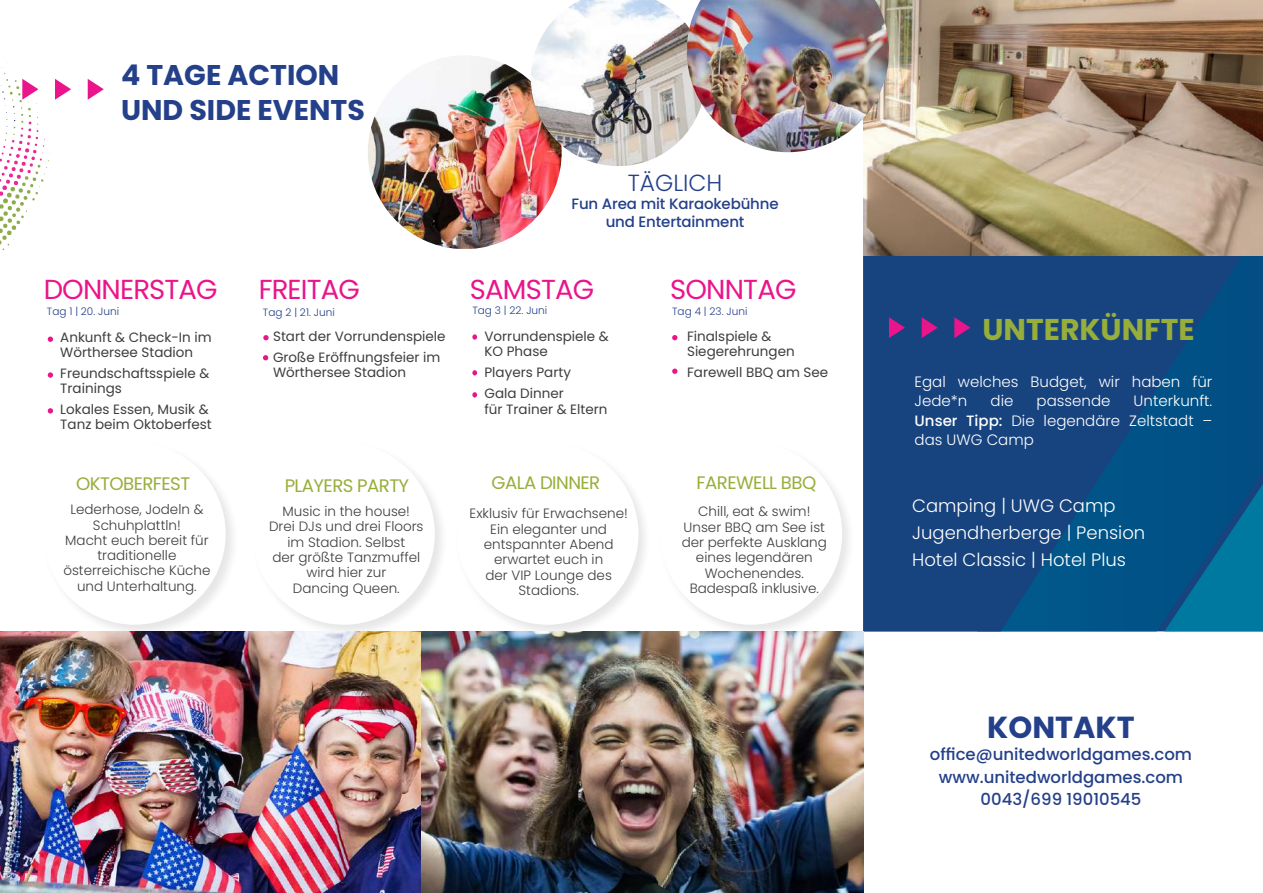
<style>
.page{position:relative;width:1263px;height:893px;background:#fff}
.page>*{position:absolute;margin:0;border:0;box-sizing:border-box;transform-origin:0 0}
.t1{font:700 30.45px "Poppins";color:#24408a}
.t2{font:700 30px "Poppins";color:#97ae3a}
.t3{font:700 28.5px/34.2px "Poppins";color:#24408a}
.t4{font:27.45px "Poppins";letter-spacing:-.03em;color:#ea148b}
.t5{font:300 23.25px "Poppins";color:#24408a}
.t6{font:18.15px "Poppins";letter-spacing:-.03em;color:#97ae3a}
.t7{font:300 18px/27px "Poppins";color:#fff}
.t8{font:500 16.5px/22.4px "Poppins";color:#24408a;text-align:center}
.t9{font:300 15px/19.5px "Poppins";color:#fff}
.t10{font:500 15px/18px "Poppins";letter-spacing:-.01em;color:#24408a;text-align:center}
.t11{font:300 13.5px/15.3px "Poppins";color:#3e3e3f;text-align:center}
.t12{font:13.5px/15px "Poppins";color:#3e3e3f}
.t13{font:300 10.5px "Poppins";color:#24408a}
.s1{font-weight:500}
</style>
<div class="page">
<div style="left:251px;top:441px;width:197px;height:197px;background:#231f20;opacity:.11"></div>
<div style="left:253px;top:443px;width:182px;height:182px;background:#fff;border-radius:50%"></div>
<svg style="left:863px;top:256px;width:400px;height:375px;background:#104781"></svg>
<svg style="left:1164px;top:484px;width:99px;height:147px;background:#026391"></svg>
<div style="left:658px;top:441px;width:197px;height:197px;background:#231f20;opacity:.11"></div>
<div style="left:660px;top:443px;width:182px;height:182px;background:#fff;border-radius:50%"></div>
<img style="left:863px;top:0;width:400px;height:256px">
<svg style="left:889px;top:317px;width:16px;height:21px"></svg>
<svg style="left:922px;top:317px;width:16px;height:21px"></svg>
<svg style="left:954px;top:317px;width:16px;height:21px"></svg>
<svg style="left:0;top:61px;width:71px;height:189px"></svg>
<svg style="left:88px;top:79px;width:16px;height:21px"></svg>
<svg style="left:263px;top:355px;width:5px;height:5px"></svg>
<svg style="left:263px;top:335px;width:6px;height:5px"></svg>
<svg style="left:48px;top:337px;width:5px;height:5px"></svg>
<svg style="left:48px;top:372px;width:5px;height:6px"></svg>
<svg style="left:48px;top:408px;width:5px;height:6px"></svg>
<img style="left:368px;top:55px;width:194px;height:194px;border-radius:95px">
<img style="left:531px;top:0;width:156px;height:166px">
<svg style="left:672px;top:335px;width:5px;height:5px"></svg>
<svg style="left:672px;top:369px;width:5px;height:5px"></svg>
<div style="left:42px;top:441px;width:197px;height:197px;background:#231f20;opacity:.11"></div>
<div style="left:44px;top:443px;width:182px;height:182px;background:#fff;border-radius:50%"></div>
<svg style="left:472px;top:392px;width:5px;height:5px"></svg>
<svg style="left:472px;top:334px;width:5px;height:6px"></svg>
<svg style="left:472px;top:370px;width:5px;height:5px"></svg>
<div style="left:454px;top:441px;width:198px;height:197px;background:#231f20;opacity:.11"></div>
<div style="left:456px;top:443px;width:182px;height:182px;background:#fff;border-radius:50%"></div>
<img style="left:687px;top:0;width:202px;height:152px">
<img style="left:0;top:631px;width:863px;height:262px">
<h3 class="t3" style="left:121px;top:58px;width:245px">4 TAGE ACTION<br>UND SIDE EVENTS</h3>
<h3 class="t4" style="left:44px;top:273px;width:175px">DONNERSTAG</h3>
<p class="t13" style="left:47px;top:305px;width:74px">Tag 1 | 20. Juni</p>
<p class="t12" style="left:60px;top:329px;width:153px">Ankunft &amp; Check-In im<br>Wörthersee Stadion</p>
<p class="t12" style="left:60px;top:365px;width:151px">Freundschaftsspiele &amp;<br>Trainings</p>
<p class="t12" style="left:60px;top:401px;width:153px">Lokales Essen, Musik &amp;<br>Tanz beim Oktoberfest</p>
<h3 class="t6" style="left:76px;top:473px;width:115px">OKTOBERFEST</h3>
<p class="t11" style="left:63px;top:502px;width:149px">Lederhose, Jodeln &amp;<br>Schuhplattln!<br>Macht euch bereit für traditionelle österreichische Küche und Unterhaltung.</p>
<h3 class="t4" style="left:259px;top:273px;width:103px">FREITAG</h3>
<p class="t13" style="left:263px;top:306px;width:73px">Tag 2 | 21. Juni</p>
<p class="t12" style="left:273px;top:326px;width:174px;line-height:21px">Start der Vorrundenspiele<br>Große Eröffnungsfeier im</p>
<p class="t12" style="left:273px;top:365px;width:134px">Wörthersee Stadion</p>
<h3 class="t6" style="left:285px;top:475px;width:126px">PLAYERS PARTY</h3>
<p class="t11" style="left:269px;top:504px;width:156px">Music in the house!<br>Drei DJs und drei Floors im Stadion. Selbst<br>der größte Tanzmuffel wird hier zur<br>Dancing Queen.</p>
<h3 class="t5" style="left:628px;top:169px;width:96px">TÄGLICH</h3>
<p class="t10" style="left:571px;top:195px;width:209px">Fun Area mit Karaokebühne und Entertainment</p>
<h3 class="t4" style="left:470px;top:273px;width:126px">SAMSTAG</h3>
<p class="t13" style="left:472px;top:304px;width:76px">Tag 3 | 22. Juni</p>
<p class="t12" style="left:484px;top:329px;width:126px">Vorrundenspiele &amp;<br>KO Phase</p>
<p class="t12" style="left:484px;top:362px;width:88px;line-height:21px">Players Party<br>Gala Dinner</p>
<p class="t12" style="left:484px;top:402px;width:124px">für Trainer &amp; Eltern</p>
<h3 class="t6" style="left:491px;top:472px;width:110px">GALA DINNER</h3>
<p class="t11" style="left:470px;top:506px;width:160px">Exklusiv für Erwachsene!<br>Ein eleganter und entspannter Abend erwartet euch in<br>der VIP Lounge des<br>Stadions.</p>
<h3 class="t4" style="left:670px;top:273px;width:128px">SONNTAG</h3>
<p class="t13" style="left:672px;top:305px;width:77px">Tag 4 | 23. Juni</p>
<p class="t12" style="left:687px;top:329px;width:109px">Finalspiele &amp;<br>Siegerehrungen</p>
<p class="t12" style="left:687px;top:365px;width:143px">Farewell BBQ am See</p>
<h3 class="t6" style="left:697px;top:472px;width:121px">FAREWELL BBQ</h3>
<p class="t11" style="left:682px;top:504px;width:147px">Chill, eat &amp; swim!<br>Unser BBQ am See ist der perfekte Ausklang eines legendären<br>Wochenendes.<br>Badespaß inklusive.</p>
<h2 class="t2" style="left:982px;top:312px;width:214px">UNTERKÜNFTE</h2>
<p class="t9" style="left:915px;top:372px;width:299px">Egal welches Budget, wir haben für<br>Jede*n</p>
<p class="t9" style="left:915px;top:391px;width:299px;text-align:justify;text-indent:219px">Unterkunft.<br><span class="s1">Unser Tipp:</span> Die legendäre Zeltstadt – das UWG Camp</p>
<p class="t9" style="left:990px;top:391px;width:24px">die</p>
<p class="t9" style="left:1037px;top:391px;width:75px">passende</p>
<h3 class="t7" style="left:912px;top:492px;width:235px">Camping | UWG Camp<br>Jugendherberge | Pension<br>Hotel Classic | Hotel Plus</h3>
<h1 class="t1" style="left:987px;top:709px;width:149px">KONTAKT</h1>
<p class="t8" style="left:930px;top:743px;width:264px">office@unitedworldgames.com www.unitedworldgames.com<br>0043/699 19010545</p>
</div>
